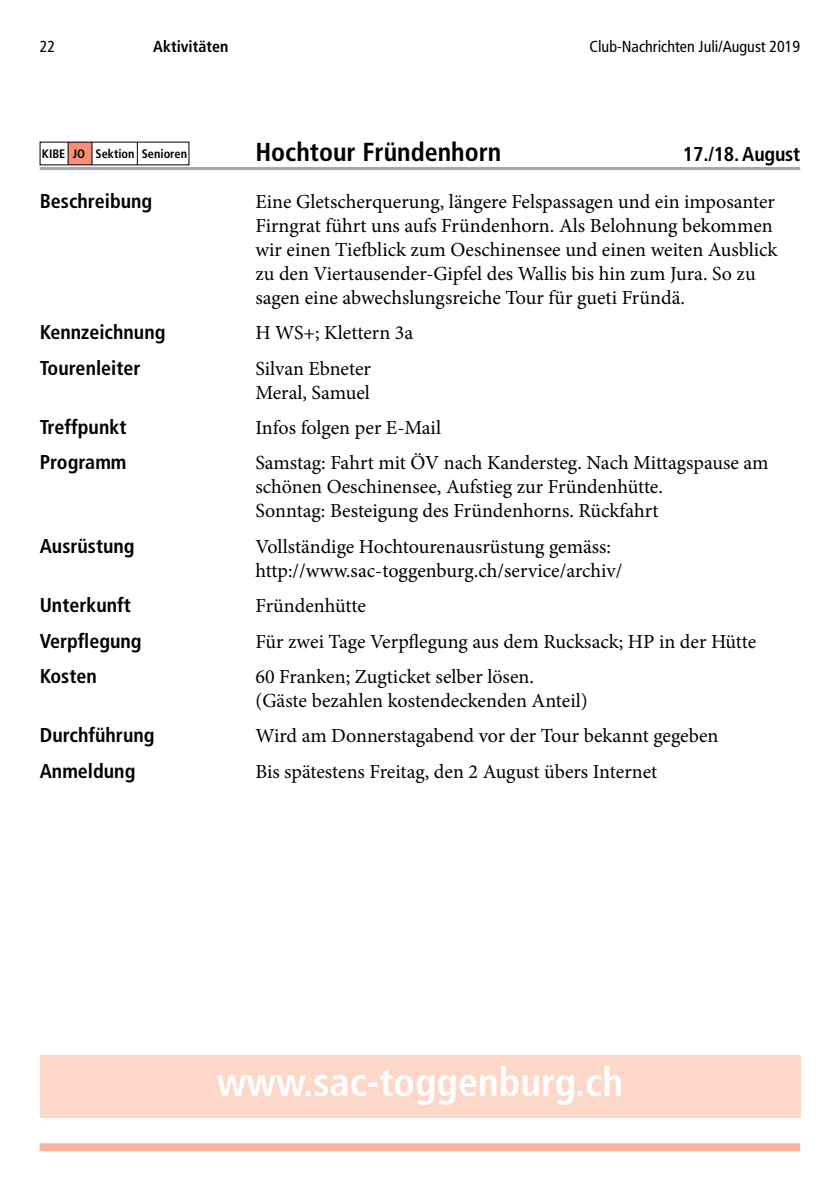
<style>
.page{position:relative;width:840px;height:1191px;background:#fff}
.page>*{position:absolute;margin:0;border:0;box-sizing:border-box;transform-origin:0 0}
.t1{font:700 condensed 40px "Frutiger LT Std";color:#fff}
.t2{font:700 condensed 26px "Frutiger LT Std";color:#000}
.t3{font:20px/24px "Minion Pro";color:#000}
.t4{font:700 condensed 20px "Frutiger LT Std";color:#000}
.t5{font:condensed 16px "Frutiger LT Std";color:#000}
.t6{font:700 condensed 16px "Frutiger LT Std";color:#000}
.t7{font:700 condensed 12.4px "Frutiger LT Std";color:#000}
</style>
<div class="page">
<div style="left:40px;top:1143px;width:759px;height:8px;background:#f9b29b"></div>
<div style="left:40px;top:1054px;width:759px;height:63px;background:#fdd7c8"></div>
<hr style="left:40px;top:167px;width:759px;height:3px;background:#a7a9ac">
<div style="left:68px;top:142px;width:24px;height:23px;background:#f68f75"></div>
<svg style="left:68px;top:142px;width:1px;height:23px"></svg>
<svg style="left:92px;top:142px;width:1px;height:23px"></svg>
<svg style="left:137px;top:142px;width:1px;height:23px"></svg>
<p class="t5" style="left:40px;top:37px;width:17px">22</p>
<p class="t6" style="left:153px;top:37px;width:76px">Aktivitäten</p>
<p class="t5" style="left:589px;top:37px;width:212px">Club-Nachrichten Juli/August 2019</p>
<p class="t7" style="left:42px;top:146px;width:146px">KIBE JO Sektion Senioren</p>
<h2 class="t2" style="left:255px;top:137px;width:247px">Hochtour Fründenhorn</h2>
<p class="t4" style="left:682px;top:142px;width:119px">17./18. August</p>
<p class="t4" style="left:40px;top:189px;width:114px">Beschreibung</p>
<p class="t3" style="left:255px;top:190px;width:523px">Eine Gletscherquerung, längere Felspassagen und ein imposanter Firngrat führt uns aufs Fründenhorn. Als Belohnung bekommen wir einen Tiefblick zum Oeschinensee und einen weiten Ausblick zu den Viertausender-Gipfel des Wallis bis hin zum Jura. So zu sagen eine abwechslungsreiche Tour für gueti Fründä.</p>
<p class="t4" style="left:40px;top:320px;width:127px">Kennzeichnung</p>
<p class="t3" style="left:255px;top:321px;width:159px">H WS+; Klettern 3a</p>
<p class="t4" style="left:40px;top:356px;width:102px">Tourenleiter</p>
<p class="t3" style="left:255px;top:356px;width:117px">Silvan Ebneter<br>Meral, Samuel</p>
<p class="t4" style="left:40px;top:415px;width:88px">Treffpunkt</p>
<p class="t3" style="left:255px;top:416px;width:187px">Infos folgen per E-Mail</p>
<p class="t4" style="left:40px;top:450px;width:88px">Programm</p>
<p class="t3" style="left:255px;top:451px;width:514px">Samstag: Fahrt mit ÖV nach Kandersteg. Nach Mittagspause am schönen Oeschinensee, Aufstieg zur Fründenhütte.<br>Sonntag: Besteigung des Fründenhorns. Rückfahrt</p>
<p class="t4" style="left:40px;top:534px;width:96px">Ausrüstung</p>
<p class="t3" style="left:255px;top:534px;width:368px">Vollständige Hochtourenausrüstung gemäss: http://www.sac-toggenburg.ch/service/archiv/</p>
<p class="t4" style="left:40px;top:593px;width:93px">Unterkunft</p>
<p class="t3" style="left:255px;top:594px;width:112px">Fründenhütte</p>
<p class="t4" style="left:40px;top:628px;width:103px">Verpflegung</p>
<p class="t3" style="left:255px;top:629px;width:502px">Für zwei Tage Verpflegung aus dem Rucksack; HP in der Hütte</p>
<p class="t4" style="left:40px;top:664px;width:59px">Kosten</p>
<p class="t3" style="left:255px;top:664px;width:334px">60 Franken; Zugticket selber lösen. (Gäste bezahlen kostendeckenden Anteil)</p>
<p class="t4" style="left:40px;top:723px;width:116px">Durchführung</p>
<p class="t3" style="left:255px;top:724px;width:464px">Wird am Donnerstagabend vor der Tour bekannt gegeben</p>
<p class="t4" style="left:40px;top:759px;width:97px">Anmeldung</p>
<p class="t3" style="left:255px;top:759px;width:403px">Bis spätestens Freitag, den 2 August übers Internet</p>
<h1 class="t1" style="left:217px;top:1058px;width:407px">www.sac-toggenburg.ch</h1>
</div>
